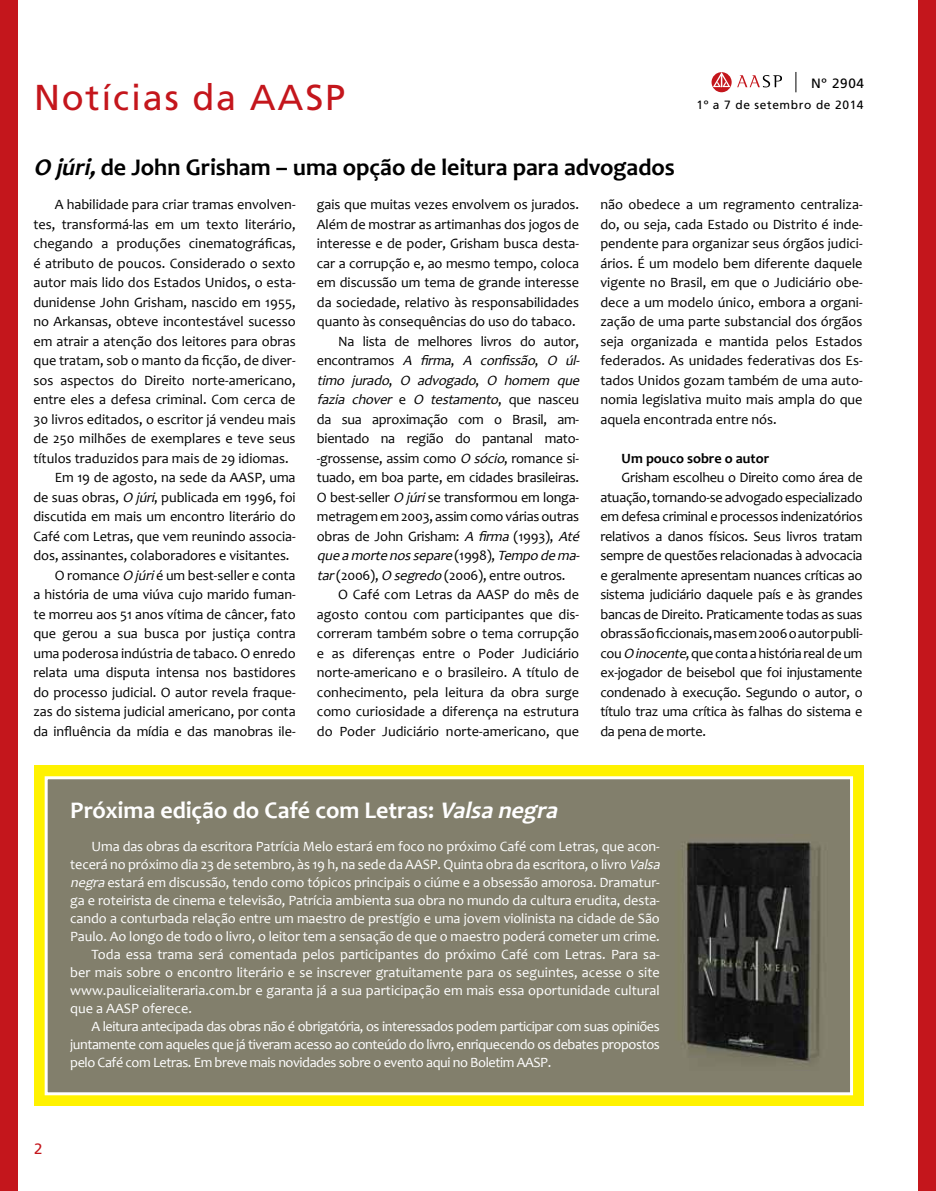
<style>
.page{position:relative;width:936px;height:1191px;background:#fff}
.page>*{position:absolute;margin:0;border:0;box-sizing:border-box;transform-origin:0 0}
.t1{font:36px "Frutiger";letter-spacing:.05em;color:#c4161c}
.t2{font:700 24px "Candara";letter-spacing:-.005em;color:#000}
.t3{font:700 24px "Candara";letter-spacing:-.005em;color:#fff}
.t4{font:15px "Frutiger";color:#c4161c}
.t5{font:14.25px/19.5px "Candara";letter-spacing:-.005em;color:#000;text-align:justify}
.t6{font:14.25px "Candara";letter-spacing:-.005em;color:#fff}
.t7{font:14.25px "Candara";letter-spacing:-.03em;color:#fff}
.t8{font:italic 14.25px "Candara";color:#000}
.t9{font:700 14.25px "Candara";color:#000}
.t10{font:13.5px "Frutiger";letter-spacing:.05em;color:#000}
.t11{font:12px "Frutiger";letter-spacing:.05em;color:#000}
.s1{font-style:italic}
.s2{font-style:normal}
</style>
<div class="page">
<div style="left:918px;top:0;width:17px;height:1191px;background:#c4161c"></div>
<div style="left:0;top:0;width:17px;height:1191px;background:#c4161c"></div>
<svg style="left:737px;top:75px;width:45px;height:12px"></svg>
<svg style="left:711px;top:72px;width:20px;height:20px"></svg>
<svg style="left:712px;top:72px;width:18px;height:15px"></svg>
<svg style="left:795px;top:72px;width:1px;height:20px"></svg>
<hr style="left:935px;top:0;width:1px;height:1191px;background:#c4161c">
<div style="left:34px;top:765px;width:829px;height:341px;background:#fff200"></div>
<div style="left:45px;top:776px;width:808px;height:319px;background:#827f6c;border:3px solid #fff"></div>
<img style="left:687px;top:841px;width:134px;height:221px">
<h1 class="t1" style="left:34px;top:76px;width:313px">Notícias da AASP</h1>
<p class="t10" style="left:811px;top:75px;width:54px">Nº 2904</p>
<p class="t11" style="left:696px;top:98px;width:169px">1º a 7 de setembro de 2014</p>
<h2 class="t2" style="left:33px;top:152px;width:643px"><span class="s1">O júri,</span>de John Grisham – uma opção de leitura para advogados</h2>
<p class="t5" style="left:55px;top:195px;width:242px">A habilidade para criar tramas envolven-</p>
<p class="t5" style="left:33px;top:214px;width:264px">tes, transformá-las em um texto literário,</p>
<p class="t5" style="left:33px;top:234px;width:264px">chegando a produções cinematográficas,</p>
<p class="t5" style="left:33px;top:253px;width:264px">é atributo de poucos. Considerado o sexto</p>
<p class="t5" style="left:33px;top:273px;width:264px">autor mais lido dos Estados Unidos, o esta-</p>
<p class="t5" style="left:33px;top:292px;width:264px">dunidense John Grisham, nascido em 1955,</p>
<p class="t5" style="left:33px;top:312px;width:264px">no Arkansas, obteve incontestável sucesso</p>
<p class="t5" style="left:33px;top:331px;width:264px">em atrair a atenção dos leitores para obras</p>
<p class="t5" style="left:33px;top:351px;width:264px">que tratam, sob o manto da ficção, de diver-</p>
<p class="t5" style="left:33px;top:370px;width:264px">sos aspectos do Direito norte-americano,</p>
<p class="t5" style="left:33px;top:390px;width:264px">entre eles a defesa criminal. Com cerca de</p>
<p class="t5" style="left:33px;top:409px;width:264px">30 livros editados, o escritor já vendeu mais</p>
<p class="t5" style="left:33px;top:429px;width:264px">de 250 milhões de exemplares e teve seus</p>
<p class="t5" style="left:33px;top:448px;width:257px">títulos traduzidos para mais de 29 idiomas.</p>
<p class="t5" style="left:55px;top:468px;width:242px">Em 19 de agosto, na sede da AASP, uma</p>
<p class="t5" style="left:33px;top:487px;width:264px">de suas obras, <span class="s1">O júri</span>, publicada em 1996, foi</p>
<p class="t5" style="left:33px;top:507px;width:264px">discutida em mais um encontro literário do</p>
<p class="t5" style="left:33px;top:526px;width:264px">Café com Letras, que vem reunindo associa-</p>
<p class="t5" style="left:33px;top:546px;width:257px">dos, assinantes, colaboradores e visitantes.</p>
<p class="t5" style="left:55px;top:565px;width:242px">O romance <span class="s1">O júri</span>é um best-seller e conta</p>
<p class="t5" style="left:33px;top:585px;width:264px">a história de uma viúva cujo marido fuman-</p>
<p class="t5" style="left:33px;top:604px;width:264px">te morreu aos 51 anos vítima de câncer, fato</p>
<p class="t5" style="left:33px;top:624px;width:264px">que gerou a sua busca por justiça contra</p>
<p class="t5" style="left:33px;top:643px;width:264px">uma poderosa indústria de tabaco. O enredo</p>
<p class="t5" style="left:33px;top:663px;width:264px">relata uma disputa intensa nos bastidores</p>
<p class="t5" style="left:33px;top:682px;width:264px">do processo judicial. O autor revela fraque-</p>
<p class="t5" style="left:33px;top:702px;width:264px">zas do sistema judicial americano, por conta</p>
<p class="t5" style="left:33px;top:721px;width:264px">da influência da mídia e das manobras ile-</p>
<p class="t5" style="left:317px;top:195px;width:264px">gais que muitas vezes envolvem os jurados.</p>
<p class="t5" style="left:317px;top:214px;width:264px">Além de mostrar as artimanhas dos jogos de</p>
<p class="t5" style="left:317px;top:234px;width:264px">interesse e de poder, Grisham busca desta-</p>
<p class="t5" style="left:317px;top:253px;width:264px">car a corrupção e, ao mesmo tempo, coloca</p>
<p class="t5" style="left:317px;top:273px;width:264px">em discussão um tema de grande interesse</p>
<p class="t5" style="left:317px;top:292px;width:264px">da sociedade, relativo às responsabilidades</p>
<p class="t5" style="left:317px;top:312px;width:260px">quanto às consequências do uso do tabaco.</p>
<p class="t5" style="left:338px;top:331px;width:242px">Na lista de melhores livros do autor,</p>
<p class="t8" style="left:317px;top:352px;width:267px"><span class="s2">e n c o n t r a m o s</span> A firma<span class="s2">,</span> A confissão<span class="s2">,</span> O úl-</p>
<p class="t8" style="left:317px;top:371px;width:267px">timo jurado<span class="s2">,</span> O advogado<span class="s2">,</span> O homem que</p>
<p class="t8" style="left:317px;top:391px;width:264px">fazia chover <span class="s2">e</span> O testamento<span class="s2">, q u e n a s c e u</span></p>
<p class="t5" style="left:317px;top:409px;width:264px">da sua aproximação com o Brasil, am-</p>
<p class="t5" style="left:317px;top:429px;width:264px">bientado na região do pantanal mato-</p>
<p class="t5" style="left:317px;top:448px;width:264px">-grossense, assim como <span class="s1">O sócio</span>, romance si-</p>
<p class="t5" style="left:317px;top:468px;width:264px">tuado, em boa parte, em cidades brasileiras.</p>
<p class="t5" style="left:317px;top:487px;width:264px">O best-seller <span class="s1">O júri</span>se transformou em longa-</p>
<p class="t5" style="left:317px;top:507px;width:264px">metragem em 2003, assim como várias outras</p>
<p class="t5" style="left:317px;top:526px;width:267px">obras de John Grisham: <span class="s1">A firma</span> (1993), <span class="s1">Até</span></p>
<p class="t8" style="left:317px;top:547px;width:267px">queamortenossepare<span class="s2">( 1 9 9 8 ) ,</span> Tempo dema-</p>
<p class="t5" style="left:317px;top:565px;width:250px"><span class="s1">tar</span>(2006), <span class="s1">O segredo</span> (2006), entre outros.</p>
<p class="t5" style="left:338px;top:585px;width:242px">O Café com Letras da AASP do mês de</p>
<p class="t5" style="left:317px;top:604px;width:264px">agosto contou com participantes que dis-</p>
<p class="t5" style="left:317px;top:624px;width:264px">correram também sobre o tema corrupção</p>
<p class="t5" style="left:317px;top:643px;width:264px">e as diferenças entre o Poder Judiciário</p>
<p class="t5" style="left:317px;top:663px;width:264px">norte-americano e o brasileiro. A título de</p>
<p class="t5" style="left:317px;top:682px;width:264px">conhecimento, pela leitura da obra surge</p>
<p class="t5" style="left:317px;top:702px;width:264px">como curiosidade a diferença na estrutura</p>
<p class="t5" style="left:317px;top:721px;width:264px">do Poder Judiciário norte-americano, que</p>
<p class="t5" style="left:600px;top:195px;width:264px">não obedece a um regramento centraliza&shy;do, ou seja, cada Estado ou Distrito é inde&shy;pendente para organizar seus órgãos judici&shy;ários. É um modelo bem diferente daquele vigente no Brasil, em que o Judiciário obe&shy;dece a um modelo único, embora a organi&shy;zação de uma parte substancial dos órgãos seja organizada e mantida pelos Estados federados. As unidades federativas dos Es&shy;tados Unidos gozam também de uma auto&shy;nomia legislativa muito mais ampla do que aquela encontrada entre nós.</p>
<p class="t9" style="left:621px;top:449px;width:149px">Um pouco sobre o autor</p>
<p class="t5" style="left:600px;top:467px;width:264px;text-indent:21px">Grisham escolheu o Direito como área de atuação, tornando-se advogado especializado em defesa criminal e processos indenizatórios relativos a danos físicos. Seus livros tratam sempre de questões relacionadas à advocacia e geralmente apresentam nuances críticas ao sistema judiciário daquele país e às grandes bancas de Direito. Praticamente todas as suas obras são ficcionais, mas em 2006 o autor publi&shy;cou <span class="s1">O inocente</span>, que conta a história real de um ex-jogador de beisebol que foi injustamente condenado à execução. Segundo o autor, o título traz uma crítica às falhas do sistema e da pena de morte.</p>
<h2 class="t3" style="left:70px;top:795px;width:494px">Próxima edição do Café com Letras: <span class="s1">Valsa negra</span></h2>
<p class="t6" style="left:91px;top:837px;width:569px">Uma das obras da escritora Patrícia Melo estará em foco no próximo Café com Letras, que acon-</p>
<p class="t6" style="left:70px;top:855px;width:595px">tecerá no próximo dia 23 de setembro, às 19 h, na sede da AASP. Quinta obra da escritora, o livro <span class="s1">Valsa</span></p>
<p class="t6" style="left:70px;top:873px;width:591px"><span class="s1">negra</span>estará em discussão, tendo como tópicos principais o ciúme e a obsessão amorosa. Dramatur-</p>
<p class="t6" style="left:70px;top:891px;width:591px">ga e roteirista de cinema e televisão, Patrícia ambienta sua obra no mundo da cultura erudita, desta-</p>
<p class="t6" style="left:70px;top:909px;width:591px">cando a conturbada relação entre um maestro de prestígio e uma jovem violinista na cidade de São</p>
<p class="t6" style="left:70px;top:927px;width:591px">Paulo. Ao longo de todo o livro, o leitor tem a sensação de que o maestro poderá cometer um crime.</p>
<p class="t6" style="left:91px;top:945px;width:569px">Toda essa trama será comentada pelos participantes do próximo Café com Letras. Para sa-</p>
<p class="t6" style="left:70px;top:963px;width:591px">ber mais sobre o encontro literário e se inscrever gratuitamente para os seguintes, acesse o site</p>
<p class="t6" style="left:70px;top:981px;width:591px">www.pauliceialiteraria.com.br e garanta já a sua participação em mais essa oportunidade cultural</p>
<p class="t6" style="left:70px;top:999px;width:123px">que a AASP oferece.</p>
<p class="t7" style="left:91px;top:1017px;width:570px">A leitura antecipada das obras não é obrigatória, os interessados podem participar com suas opiniões</p>
<p class="t7" style="left:70px;top:1035px;width:591px">juntamente com aqueles que já tiveram acesso ao conteúdo do livro, enriquecendo os debates propostos</p>
<p class="t7" style="left:70px;top:1053px;width:482px">pelo Café com Letras. Em breve mais novidades sobre o evento aqui no Boletim AASP.</p>
<p class="t4" style="left:34px;top:1140px;width:10px">2</p>
</div>
